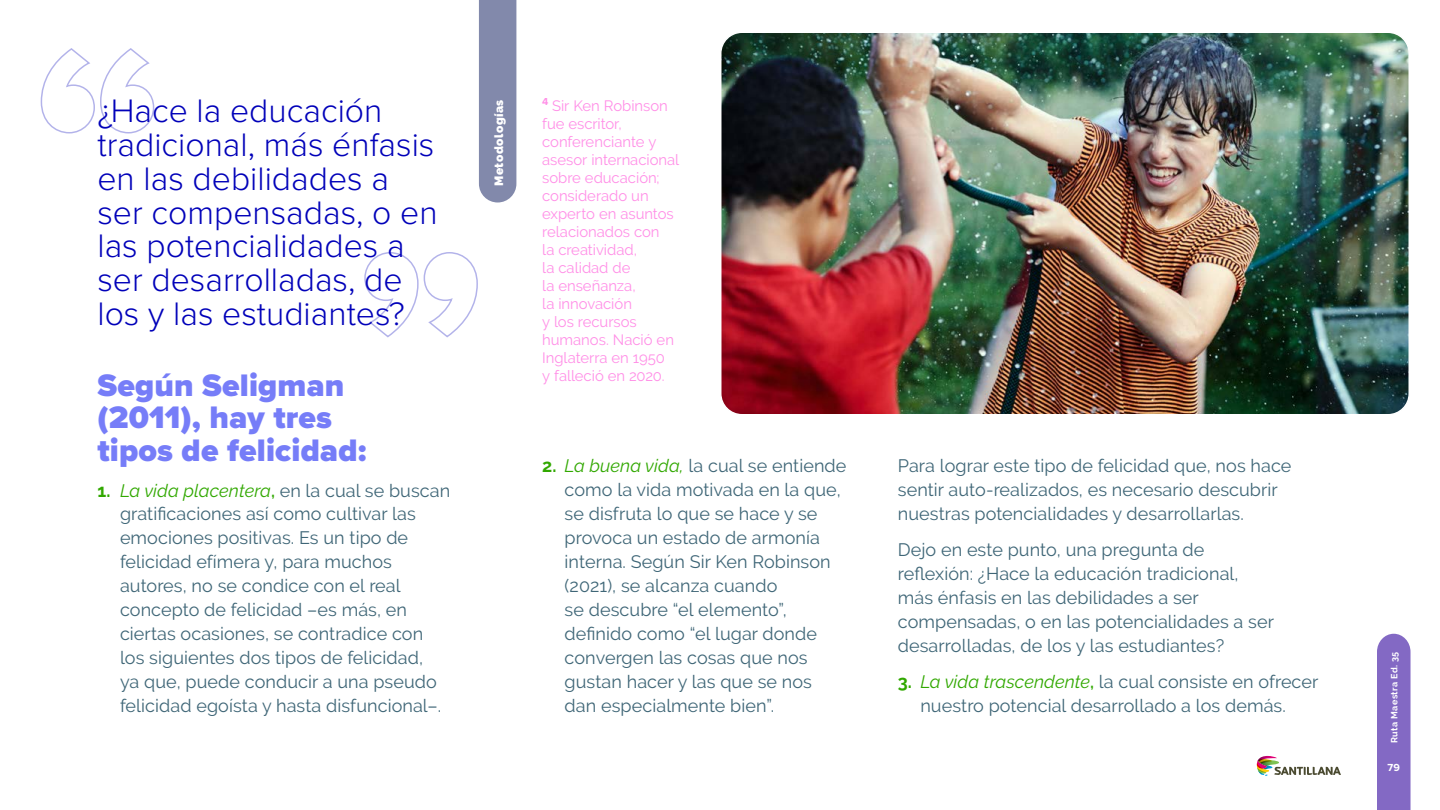
<style>
.page{position:relative;width:1440px;height:810px;background:#fff}
.page>*{position:absolute;margin:0;border:0;box-sizing:border-box;transform-origin:0 0}
.t1{font:300 33.75px/33.8px "Proxima Nova";color:#0100b9}
.t2{font:900 32.25px/32.2px "Proxima Nova";letter-spacing:.005em;color:#767df8}
.t3{font:18px/24px "Raleway";letter-spacing:.005em;color:#3f6677}
.t4{font:15px/18px "Raleway";color:#ff8fe7}
.t5{font:900 12px "Raleway";letter-spacing:.04em;color:#fff}
.t6{font:700 10.65px "Proxima Nova";color:#fff}
.t7{font:700 9px "Raleway";letter-spacing:.04em;color:#fff}
.s1{font-weight:700;color:#31a800}
.s2{font-style:italic;color:#31a800}
.s3{font-weight:600;color:#31a800}
</style>
<div class="page">
<svg style="left:40px;top:48px;width:115px;height:86px"></svg>
<svg style="left:364px;top:252px;width:114px;height:86px"></svg>
<img style="left:723px;top:35px;width:684px;height:378px">
<div style="left:720px;top:32px;width:690px;height:384px;border:2px solid #fff;border-radius:21px"></div>
<div style="left:1377px;top:634px;width:34px;height:176px;background:#8369c4"></div>
<svg style="left:1256px;top:755px;width:85px;height:21px"></svg>
<div style="left:479px;top:0;width:37px;height:203px;background:#8289ab"></div>
<h1 class="t1" style="left:98px;top:93px;width:342px">¿Hace la educación tradicional, más énfasis en las debilidades a ser compensadas, o en las potencialidades a ser desarrolladas, de los y las estudiantes?</h1>
<h2 class="t2" style="left:98px;top:369px;width:270px">Según Seligman (2011), hay tres tipos de felicidad:</h2>
<p class="t3" style="left:120px;top:478px;width:332px;text-indent:-22px"><span class="s1">1.</span> <span class="s2">La vida placentera</span><span class="s3">,</span> en la cual se buscan gratificaciones así como cultivar las emociones positivas. Es un tipo de felicidad efímera y, para muchos autores, no se condice con el real concepto de felicidad –es más, en ciertas ocasiones, se contradice con los siguientes dos tipos de felicidad,<br>ya que, puede conducir a una pseudo felicidad egoísta y hasta disfuncional–.</p>
<p class="t5" style="left:492px;top:186px;width:88px;rotate:-90deg">Metodologías</p>
<p class="t4" style="left:542px;top:96px;width:139px"><sup>4</sup> Sir Ken Robinson fue escritor, conferenciante y asesor internacional sobre educación; considerado un experto en asuntos relacionados con<br>la creatividad,<br>la calidad de<br>la enseñanza,<br>la innovación<br>y los recursos humanos. Nació en<br>Inglaterra en 1950<br>y falleció en 2020.</p>
<p class="t3" style="left:565px;top:453px;width:283px;text-indent:-22px"><span class="s1">2.</span> <span class="s2">La buena vida,</span> la cual se entiende como la vida motivada en la que, se disfruta lo que se hace y se provoca un estado de armonía interna. Según Sir Ken Robinson (2021), se alcanza cuando<br>se descubre “el elemento”, definido como “el lugar donde convergen las cosas que nos gustan hacer y las que se nos dan especialmente bien”.</p>
<p class="t3" style="left:898px;top:454px;width:395px">Para lograr este tipo de felicidad que, nos hace sentir auto-realizados, es necesario descubrir nuestras potencialidades y desarrollarlas.</p>
<p class="t3" style="left:898px;top:538px;width:378px">Dejo en este punto, una pregunta de reflexión: ¿Hace la educación tradicional, más énfasis en las debilidades a ser compensadas, o en las potencialidades a ser desarrolladas, de los y las estudiantes?</p>
<p class="t3" style="left:898px;top:670px;width:422px;text-align:center"><span class="s1">3.</span> <span class="s2">La vida trascendente</span><span class="s3">,</span> la cual consiste en ofrecer nuestro potencial desarrollado a los demás.</p>
<p class="t7" style="left:1389px;top:743px;width:92px;rotate:-90deg">Ruta Maestra Ed. 35</p>
<p class="t6" style="left:1388px;top:759px;width:14px">79</p>
</div>
